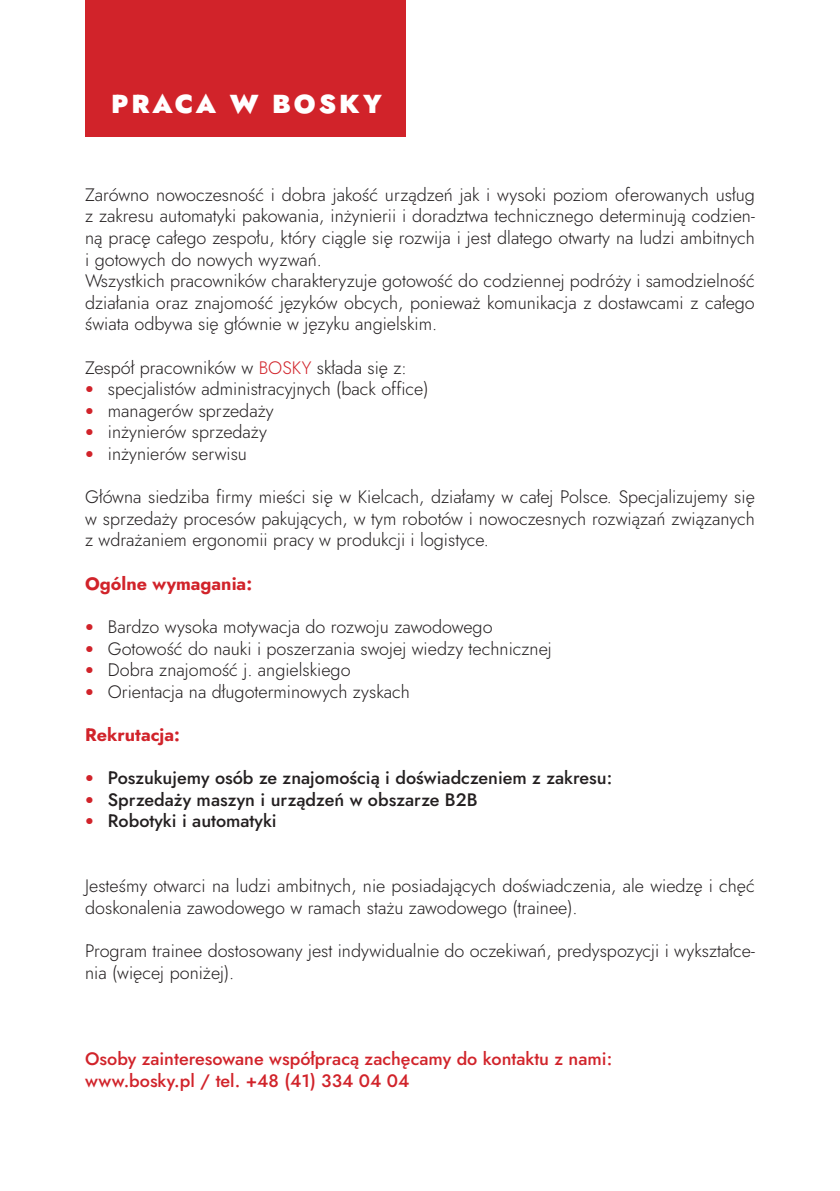
<style>
.page{position:relative;width:840px;height:1191px;background:#fff}
.page>*{position:absolute;margin:0;border:0;box-sizing:border-box;transform-origin:0 0}
.t1{font:900 26px "Jost";letter-spacing:.11em;color:#fff}
.t2{font:300 18px/21.6px "Jost";color:#231f20;text-align:justify}
.t3{font:500 18px "Jost";color:#231f20}
.t4{font:500 18px "Jost";color:#d1232a}
.t5{font:700 18px "Jost";color:#d1232a}
.s1{color:#d1232a}
.s2{font-weight:900;font-size:26px;color:#d1232a}
</style>
<div class="page">
<div style="left:85px;top:0;width:320px;height:136px;background:#d1232a"></div>
<p class="t1" style="left:111px;top:86px;width:272px">PRACA W BOSKY</p>
<p class="t2" style="left:85px;top:184px;width:670px">Zarówno nowoczesność i dobra jakość urządzeń jak i wysoki poziom oferowanych usług z zakresu automatyki pakowania, inżynierii i doradztwa technicznego determinują codzien&shy;ną pracę całego zespołu, który ciągle się rozwija i jest dlatego otwarty na ludzi ambitnych i gotowych do nowych wyzwań.</p>
<p class="t2" style="left:85px;top:270px;width:670px">Wszystkich pracowników charakteryzuje gotowość do codziennej podróży i samodzielność działania oraz znajomość języków obcych, ponieważ komunikacja z dostawcami z całego świata odbywa się głównie w języku angielskim.</p>
<p class="t2" style="left:85px;top:357px;width:323px">Zespół pracowników w <span class="s1">BOSKY</span> składa się z:</p>
<p class="t2" style="left:85px;top:378px;width:345px"><span class="s2">•</span> specjalistów administracyjnych (back office)</p>
<p class="t2" style="left:85px;top:400px;width:190px"><span class="s2">•</span> managerów sprzedaży</p>
<p class="t2" style="left:85px;top:421px;width:183px"><span class="s2">•</span> inżynierów sprzedaży</p>
<p class="t2" style="left:85px;top:443px;width:163px"><span class="s2">•</span> inżynierów serwisu</p>
<p class="t2" style="left:85px;top:486px;width:670px">Główna siedziba firmy mieści się w Kielcach, działamy w całej Polsce. Specjalizujemy się w sprzedaży procesów pakujących, w tym robotów i nowoczesnych rozwiązań związanych z wdrażaniem ergonomii pracy w produkcji i logistyce.</p>
<p class="t5" style="left:85px;top:571px;width:168px">Ogólne wymagania:</p>
<p class="t2" style="left:85px;top:616px;width:409px"><span class="s2">•</span> Bardzo wysoka motywacja do rozwoju zawodowego</p>
<p class="t2" style="left:85px;top:637px;width:468px"><span class="s2">•</span> Gotowość do nauki i poszerzania swojej wiedzy technicznej</p>
<p class="t2" style="left:85px;top:659px;width:267px"><span class="s2">•</span> Dobra znajomość j. angielskiego</p>
<p class="t2" style="left:85px;top:681px;width:326px"><span class="s2">•</span> Orientacja na długoterminowych zyskach</p>
<p class="t5" style="left:85px;top:722px;width:96px">Rekrutacja:</p>
<p class="t3" style="left:85px;top:765px;width:528px"><span class="s2">•</span> Poszukujemy osób ze znajomością i doświadczeniem z zakresu:</p>
<p class="t3" style="left:85px;top:787px;width:393px"><span class="s2">•</span> Sprzedaży maszyn i urządzeń w obszarze B2B</p>
<p class="t3" style="left:85px;top:809px;width:193px"><span class="s2">•</span> Robotyki i automatyki</p>
<p class="t2" style="left:85px;top:875px;width:670px">Jesteśmy otwarci na ludzi ambitnych, nie posiadających doświadczenia, ale wiedzę i chęć doskonalenia zawodowego w ramach stażu zawodowego (trainee).</p>
<p class="t2" style="left:85px;top:940px;width:670px">Program trainee dostosowany jest indywidualnie do oczekiwań, predyspozycji i wykształce&shy;nia (więcej poniżej).</p>
<p class="t4" style="left:85px;top:1046px;width:528px">Osoby zainteresowane współpracą zachęcamy do kontaktu z nami:</p>
<p class="t4" style="left:85px;top:1068px;width:325px">www.bosky.pl / tel. +48 (41) 334 04 04</p>
</div>
